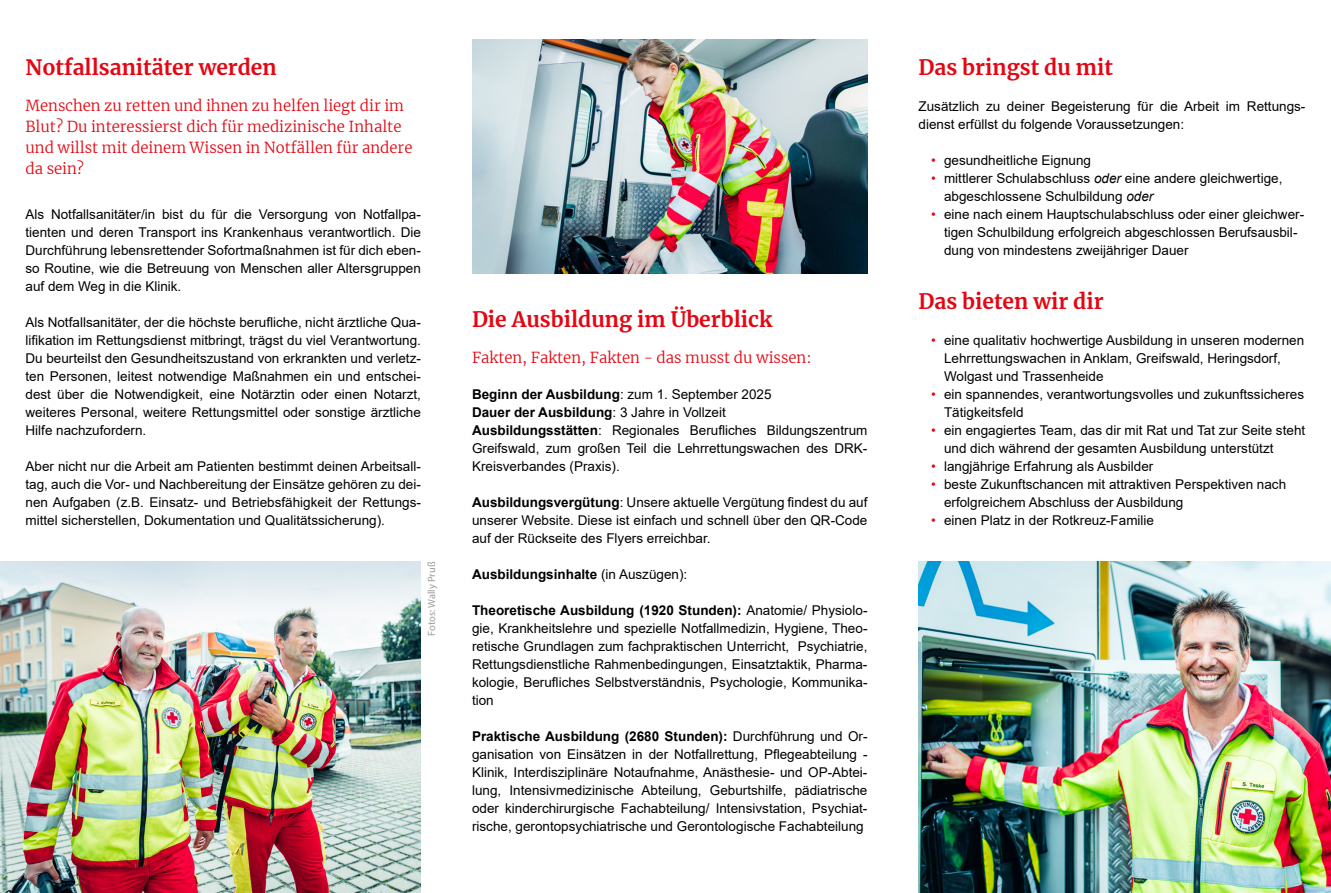
<style>
.page{position:relative;width:1331px;height:893px;background:#fff}
.page>*{position:absolute;margin:0;border:0;box-sizing:border-box;transform-origin:0 0}
.t1{font:700 21px "Merriweather";color:#e30613}
.t2{font:300 15px/21px "Merriweather";color:#e30613}
.t3{font:13.5px/18px "Arial";color:#000}
.t4{font:700 13.5px "Arial";color:#000}
.t5{font:10.5px "Myriad Pro";color:#9d9d9c}
.s1{font-weight:700}
.s2{font-weight:400}
.s3{color:#e30613}
.s4{font-style:italic}
</style>
<div class="page">
<img style="left:0;top:561px;width:421px;height:332px">
<img style="left:918px;top:561px;width:413px;height:332px">
<img style="left:472px;top:39px;width:395px;height:234px">
<h1 class="t1" style="left:26px;top:53px;width:253px">Notfallsanitäter werden</h1>
<p class="t2" style="left:26px;top:95px;width:388px">Menschen zu retten und ihnen zu helfen liegt dir im Blut? Du interessierst dich für medizinische Inhalte und willst mit deinem Wissen in Notfällen für andere da sein?</p>
<p class="t3" style="left:26px;top:206px;width:397px;text-align:justify">Als Notfallsanitäter/in bist du für die Versorgung von Notfallpa&shy;tienten und deren Transport ins Krankenhaus verantwortlich. Die Durchführung lebensrettender Sofortmaßnahmen ist für dich eben&shy;so Routine, wie die Betreuung von Menschen aller Altersgruppen auf dem Weg in die Klinik.</p>
<p class="t3" style="left:26px;top:314px;width:397px;text-align:justify">Als Notfallsanitäter, der die höchste berufliche, nicht ärztliche Qua&shy;lifikation im Rettungsdienst mitbringt, trägst du viel Verantwortung.<br>Du beurteilst den Gesundheitszustand von erkrankten und verletz&shy;ten Personen, leitest notwendige Maßnahmen ein und entschei&shy;dest über die Notwendigkeit, eine Notärztin oder einen Notarzt, weiteres Personal, weitere Rettungsmittel oder sonstige ärztliche Hilfe nachzufordern.</p>
<p class="t3" style="left:26px;top:458px;width:397px;text-align:justify">Aber nicht nur die Arbeit am Patienten bestimmt deinen Arbeitsall&shy;tag, auch die Vor- und Nachbereitung der Einsätze gehören zu dei&shy;nen Aufgaben (z.B. Einsatz- und Betriebsfähigkeit der Rettungs&shy;mittel sicherstellen, Dokumentation und Qualitätssicherung).</p>
<p class="t5" style="left:425px;top:636px;width:76px;rotate:-90deg">Fotos: Wally Pruß</p>
<h1 class="t1" style="left:472px;top:305px;width:302px">Die Ausbildung im Überblick</h1>
<p class="t2" style="left:472px;top:347px;width:341px">Fakten, Fakten, Fakten - das musst du wissen:</p>
<p class="t3" style="left:472px;top:386px;width:397px"><span class="s1">Beginn der Ausbildung</span>: zum 1. September 2025<br><span class="s1">Dauer der Ausbildung</span>: 3 Jahre in Vollzeit<br><span class="s1">Ausbildungsstätten</span>: Regionales Berufliches Bildungszentrum Greifswald, zum großen Teil die Lehrrettungswachen des DRK-Kreisverbandes (Praxis).</p>
<p class="t3" style="left:472px;top:494px;width:397px;text-align:justify"><span class="s1">Ausbildungsvergütung</span>: Unsere aktuelle Vergütung findest du auf unserer Website. Diese ist einfach und schnell über den QR-Code auf der Rückseite des Flyers erreichbar.</p>
<p class="t4" style="left:472px;top:565px;width:217px">Ausbildungsinhalte <span class="s2">(in Auszügen):</span></p>
<p class="t3" style="left:472px;top:602px;width:397px;text-align:justify"><span class="s1">Theoretische Ausbildung (1920 Stunden):</span> Anatomie/ Physiolo&shy;gie, Krankheitslehre und spezielle Notfallmedizin, Hygiene, Theo&shy;retische Grundlagen zum fachpraktischen Unterricht, Psychiatrie, Rettungsdienstliche Rahmenbedingungen, Einsatztaktik, Pharma&shy;kologie, Berufliches Selbstverständnis, Psychologie, Kommunika&shy;tion</p>
<p class="t3" style="left:472px;top:728px;width:397px;text-align:justify"><span class="s1">Praktische Ausbildung (2680 Stunden):</span> Durchführung und Or&shy;ganisation von Einsätzen in der Notfallrettung, Pflegeabteilung - Klinik, Interdisziplinäre Notaufnahme, Anästhesie- und OP-Abtei&shy;lung, Intensivmedizinische Abteilung, Geburtshilfe, pädiatrische oder kinderchirurgische Fachabteilung/ Intensivstation, Psychiat&shy;rische, gerontopsychiatrische und Gerontologische Fachabteilung</p>
<h1 class="t1" style="left:918px;top:53px;width:196px">Das bringst du mit</h1>
<p class="t3" style="left:918px;top:98px;width:388px">Zusätzlich zu deiner Begeisterung für die Arbeit im Rettungs&shy;dienst erfüllst du folgende Voraussetzungen:</p>
<p class="t3" style="left:931px;top:152px;width:161px"><span class="s3">•</span> gesundheitliche Eignung</p>
<p class="t3" style="left:944px;top:170px;width:340px;text-indent:-13px"><span class="s3">•</span> mittlerer Schulabschluss <span class="s4">oder</span> eine andere gleichwertige, abgeschlossene Schulbildung <span class="s4">oder</span></p>
<p class="t3" style="left:944px;top:206px;width:362px;text-indent:-13px"><span class="s3">•</span> eine nach einem Hauptschulabschluss oder einer gleichwer&shy;tigen Schulbildung erfolgreich abgeschlossen Berufsausbil&shy;dung von mindestens zweijähriger Dauer</p>
<h1 class="t1" style="left:918px;top:287px;width:187px">Das bieten wir dir</h1>
<p class="t3" style="left:944px;top:332px;width:362px;text-indent:-13px"><span class="s3">•</span> eine qualitativ hochwertige Ausbildung in unseren modernen<br>Lehrrettungswachen in Anklam, Greifswald, Heringsdorf,<br>Wolgast und Trassenheide</p>
<p class="t3" style="left:944px;top:386px;width:362px;text-indent:-13px"><span class="s3">•</span> ein spannendes, verantwortungsvolles und zukunftssicheres<br>Tätigkeitsfeld</p>
<p class="t3" style="left:944px;top:422px;width:363px;text-indent:-13px"><span class="s3">•</span> ein engagiertes Team, das dir mit Rat und Tat zur Seite steht und dich während der gesamten Ausbildung unterstützt</p>
<p class="t3" style="left:931px;top:458px;width:224px"><span class="s3">•</span> langjährige Erfahrung als Ausbilder</p>
<p class="t3" style="left:944px;top:476px;width:344px;text-indent:-13px"><span class="s3">•</span> beste Zukunftschancen mit attraktiven Perspektiven nach erfolgreichem Abschluss der Ausbildung</p>
<p class="t3" style="left:931px;top:512px;width:224px"><span class="s3">•</span> einen Platz in der Rotkreuz-Familie</p>
</div>
